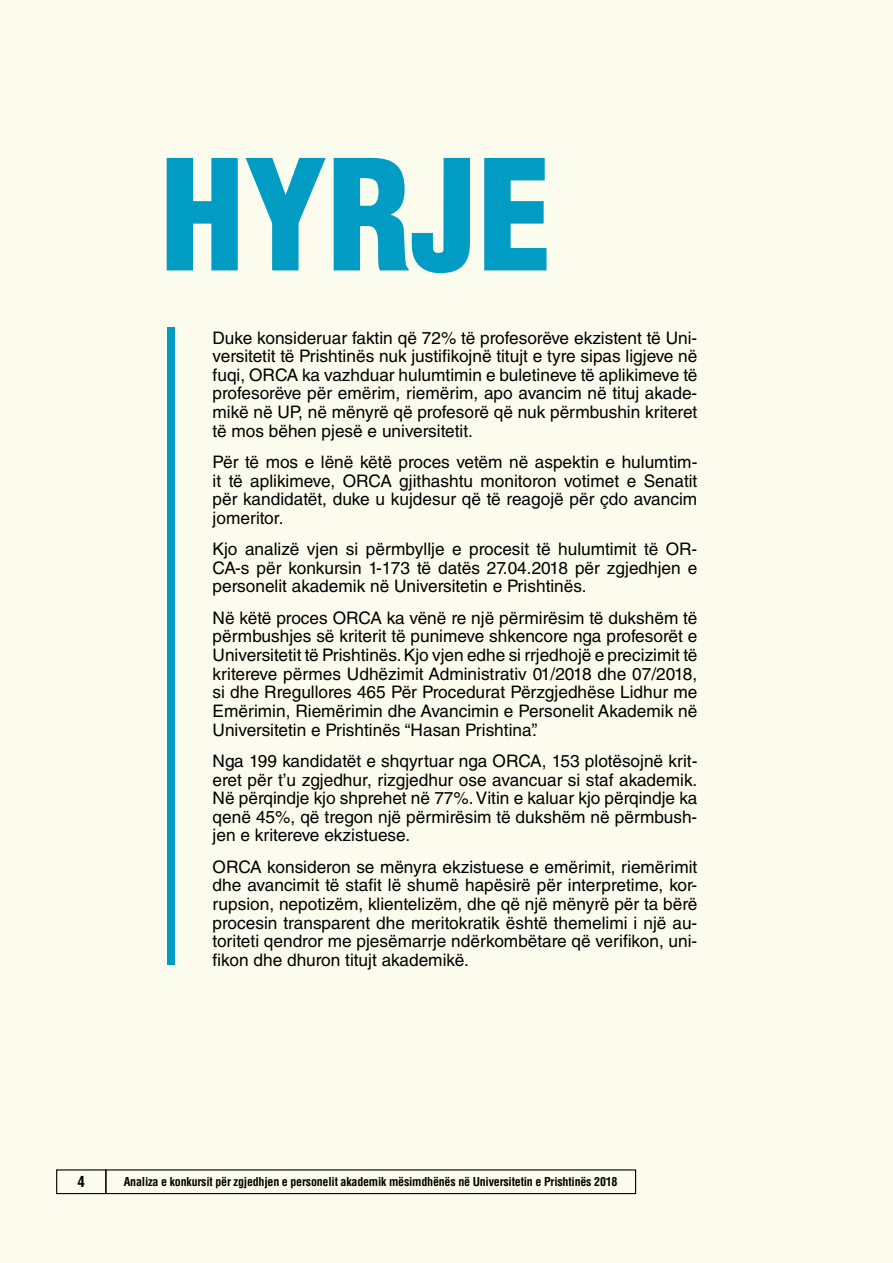
<style>
.page{position:relative;width:893px;height:1263px;background:#fcfcee}
.page>*{position:absolute;margin:0;border:0;box-sizing:border-box;transform-origin:0 0}
.t1{font:900 condensed 150px "Helvetica LT Std";color:#009cc3}
.t2{font:17.25px/18.6px "Helvetica LT Std";color:#000;text-align:justify}
.t3{font:700 condensed 15px "Helvetica LT Std";color:#000}
.t4{font:700 condensed 12px "Helvetica LT Std";letter-spacing:-.015em;color:#000}
</style>
<div class="page">
<div style="left:56px;top:1169px;width:50px;height:25px;border:1px solid #000"></div>
<div style="left:105px;top:1169px;width:531px;height:25px;border:1px solid #000"></div>
<div style="left:167px;top:327px;width:7px;height:638px;background:#009cc3"></div>
<h1 class="t1" style="left:161px;top:120px;width:393px">HYRJE</h1>
<p class="t2" style="left:213px;top:328px;width:486px">Duke konsideruar faktin që 72% të profesorëve ekzistent të Uni&shy;versitetit të Prishtinës nuk justifikojnë titujt e tyre sipas ligjeve në fuqi, ORCA ka vazhduar hulumtimin e buletineve të aplikimeve të profesorëve për emërim, riemërim, apo avancim në tituj akade&shy;mikë në UP, në mënyrë që profesorë që nuk përmbushin kriteret të mos bëhen pjesë e universitetit.</p>
<p class="t2" style="left:213px;top:453px;width:486px">Për të mos e lënë këtë proces vetëm në aspektin e hulumtim&shy;it të aplikimeve, ORCA gjithashtu monitoron votimet e Senatit për kandidatët, duke u kujdesur që të reagojë për çdo avancim jomeritor.</p>
<p class="t2" style="left:213px;top:540px;width:486px">Kjo analizë vjen si përmbyllje e procesit të hulumtimit të OR-CA-s për konkursin 1-173 të datës 27.04.2018 për zgjedhjen e personelit akademik në Universitetin e Prishtinës.</p>
<p class="t2" style="left:213px;top:608px;width:486px">Në këtë proces ORCA ka vënë re një përmirësim të dukshëm të përmbushjes së kriterit të punimeve shkencore nga profesorët e Universitetit të Prishtinës. Kjo vjen edhe si rrjedhojë e precizimit të kritereve përmes Udhëzimit Administrativ 01/2018 dhe 07/2018, si dhe Rregullores 465 Për Procedurat Përzgjedhëse Lidhur me Emërimin, Riemërimin dhe Avancimin e Personelit Akademik në Universitetin e Prishtinës “Hasan Prishtina”.</p>
<p class="t2" style="left:213px;top:751px;width:486px">Nga 199 kandidatët e shqyrtuar nga ORCA, 153 plotësojnë krit&shy;eret për t’u zgjedhur, rizgjedhur ose avancuar si staf akademik.<br>Në përqindje kjo shprehet në 77%. Vitin e kaluar kjo përqindje ka qenë 45%, që tregon një përmirësim të dukshëm në përmbush&shy;jen e kritereve ekzistuese.</p>
<p class="t2" style="left:213px;top:857px;width:486px">ORCA konsideron se mënyra ekzistuese e emërimit, riemërimit dhe avancimit të stafit lë shumë hapësirë për interpretime, kor&shy;rupsion, nepotizëm, klientelizëm, dhe që një mënyrë për ta bërë procesin transparent dhe meritokratik është themelimi i një au&shy;toriteti qendror me pjesëmarrje ndërkombëtare që verifikon, uni&shy;fikon dhe dhuron titujt akademikë.</p>
<p class="t3" style="left:78px;top:1172px;width:9px">4</p>
<p class="t4" style="left:124px;top:1174px;width:495px">Analiza e konkursit për zgjedhjen e personelit akademik mësimdhënës në Universitetin e Prishtinës 2018</p>
</div>
